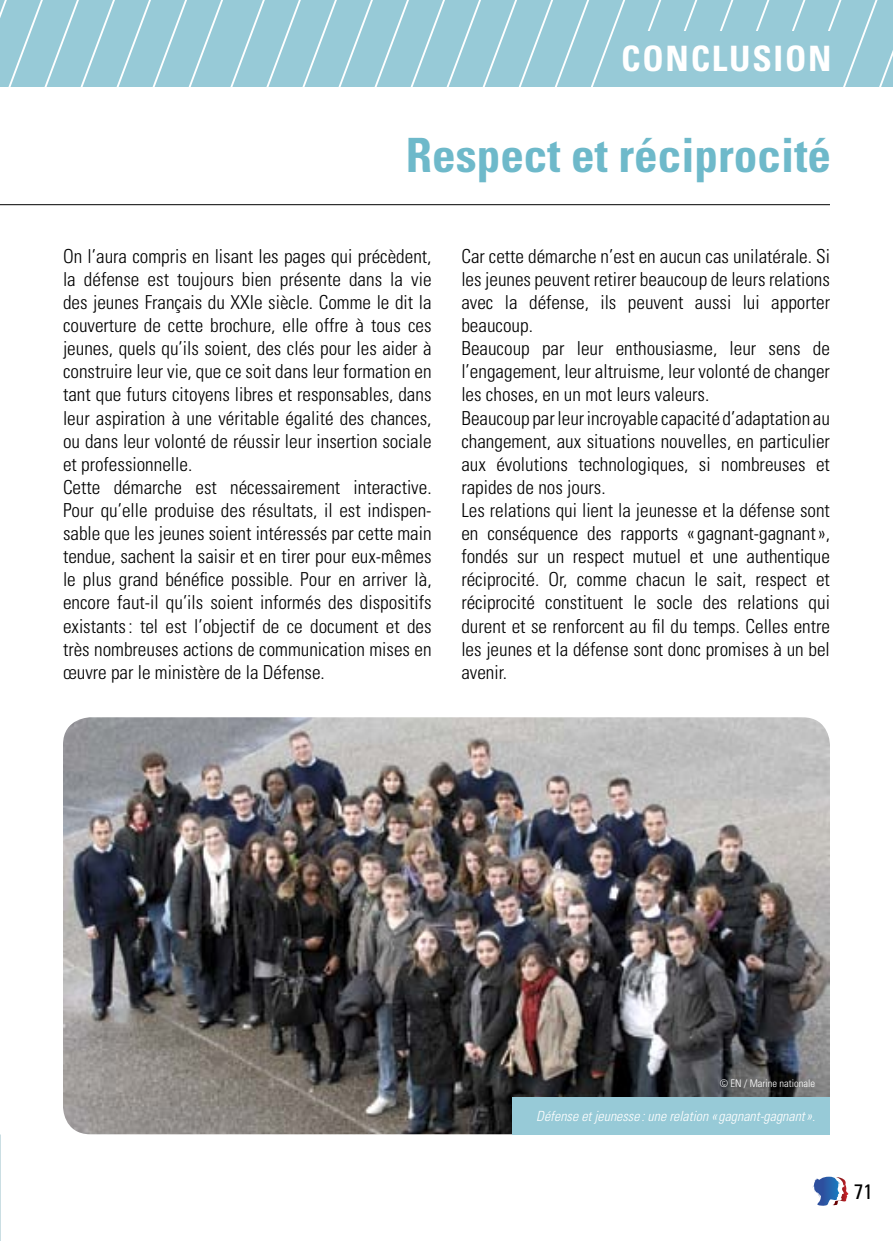
<style>
.page{position:relative;width:893px;height:1241px;background:#fff}
.page>*{position:absolute;margin:0;border:0;box-sizing:border-box;transform-origin:0 0}
.t1{font:700 condensed 47.25px "Univers";color:#6eb9ca}
.t2{font:700 condensed 35px "Univers";letter-spacing:.05em;color:#fff}
.t3{font:condensed 21px "Univers";color:#000}
.t4{font:300 condensed 19.25px/23.1px "Univers";color:#000}
.t5{font:italic 300 condensed 14px "Univers";color:#fff}
.t6{font:300 condensed 10.5px "Univers";color:#fff}
</style>
<div class="page">
<svg style="left:0;top:0;width:893px;height:87px;background:#9cccd9"></svg>
<svg style="left:0;top:1134px;width:1px;height:106px"></svg>
<hr style="left:0;top:204px;width:830px;height:1px;background:#000">
<img style="left:63px;top:717px;width:767px;height:417px">
<div style="left:513px;top:1096px;width:317px;height:38px;background:#97cad7"></div>
<div style="left:616px;top:31px;width:220px;height:56px;background:#97cad7"></div>
<svg style="left:812px;top:1176px;width:36px;height:29px"></svg>
<h2 class="t2" style="left:621px;top:37px;width:212px">CONCLUSION</h2>
<h1 class="t1" style="left:406px;top:126px;width:427px">Respect et réciprocité</h1>
<p class="t4" style="left:63px;top:244px;width:370px">On l’aura compris en lisant les pages qui précèdent, la défense est toujours bien présente dans la vie des jeunes Français du XXIe siècle. Comme le dit la couverture de cette brochure, elle offre à tous ces jeunes, quels qu’ils soient, des clés pour les aider à construire leur vie, que ce soit dans leur formation en tant que futurs citoyens libres et responsables, dans leur aspiration à une véritable égalité des chances, ou dans leur volonté de réussir leur insertion sociale et professionnelle.<br>Cette démarche est nécessairement interactive.<br>Pour qu’elle produise des résultats, il est indispen&shy;sable que les jeunes soient intéressés par cette main tendue, sachent la saisir et en tirer pour eux-mêmes le plus grand bénéfice possible. Pour en arriver là, encore faut-il qu’ils soient informés des dispositifs existants : tel est l’objectif de ce document et des très nombreuses actions de communication mises en œuvre par le ministère de la Défense.</p>
<p class="t4" style="left:461px;top:244px;width:370px">Car cette démarche n’est en aucun cas unilatérale. Si les jeunes peuvent retirer beaucoup de leurs relations avec la défense, ils peuvent aussi lui apporter beaucoup.<br>Beaucoup par leur enthousiasme, leur sens de l’engagement, leur altruisme, leur volonté de changer les choses, en un mot leurs valeurs.<br>Beaucoup par leur incroyable capacité d’adaptation au changement, aux situations nouvelles, en particulier aux évolutions technologiques, si nombreuses et rapides de nos jours.<br>Les relations qui lient la jeunesse et la défense sont en conséquence des rapports « gagnant-gagnant », fondés sur un respect mutuel et une authentique réciprocité. Or, comme chacun le sait, respect et réciprocité constituent le socle des relations qui durent et se renforcent au fil du temps. Celles entre les jeunes et la défense sont donc promises à un bel avenir.</p>
<p class="t6" style="left:720px;top:1077px;width:97px">© EN / Marine nationale</p>
<p class="t5" style="left:536px;top:1107px;width:280px">Défense et jeunesse : une relation « gagnant-gagnant ».</p>
<p class="t3" style="left:854px;top:1177px;width:20px">71</p>
</div>
